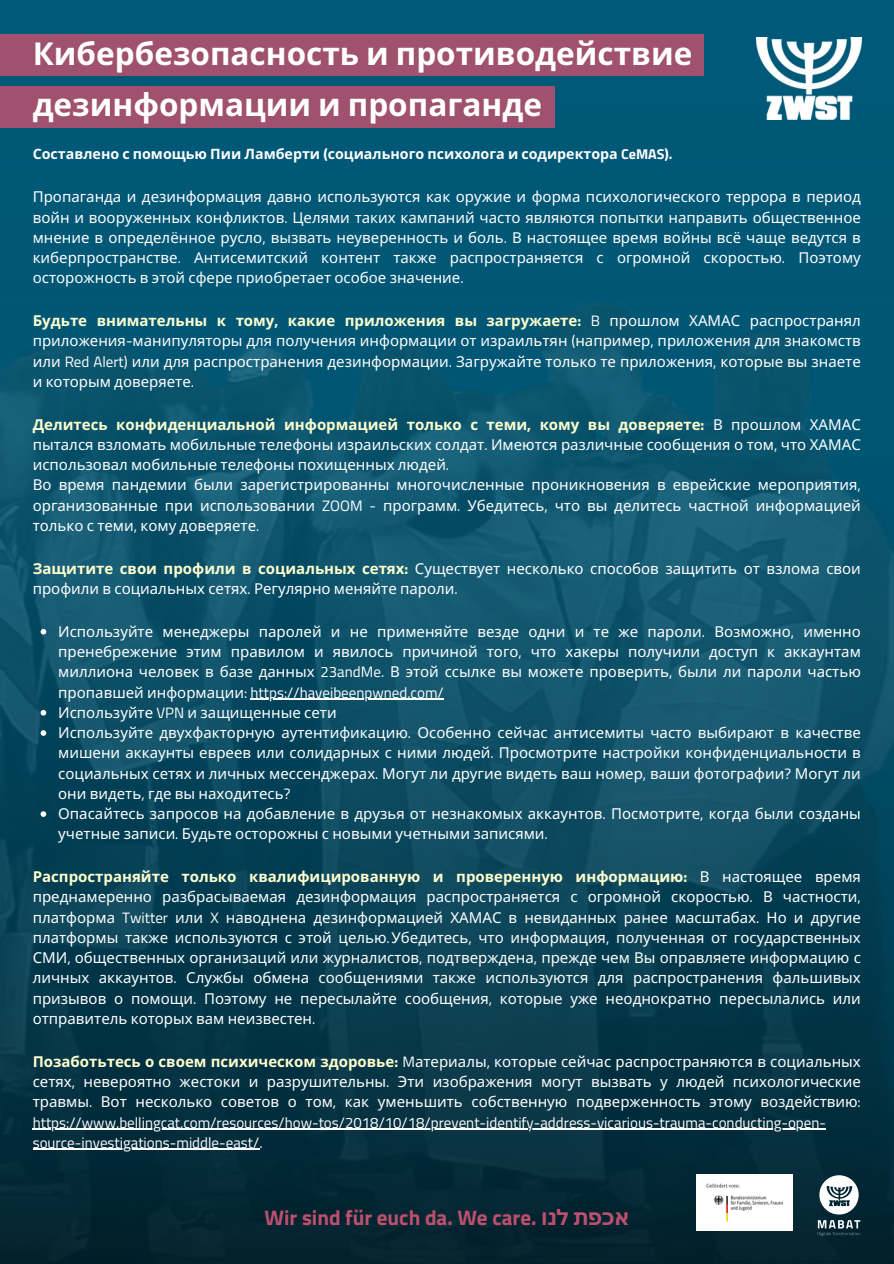
<style>
.page{position:relative;width:894px;height:1264px;background:#fff}
.page>*{position:absolute;margin:0;border:0;box-sizing:border-box;transform-origin:0 0}
.t1{font:700 31.5px/51.8px "Noto Sans";color:#fff}
.t2{font:700 21px "Titillium Web";color:#be506d}
.t3{font:15px/20.2px "Noto Sans";color:#fff;text-align:justify}
.t4{font:700 14.25px "Noto Sans";color:#fff}
.s1{font-family:"Titillium Web"}
.s2{font-weight:700;color:#ffffce}
.s3{font-family:"Titillium Web";font-weight:700;color:#ffffce}
.s4{font-family:"Noto Sans Hebrew"}
</style>
<div class="page">
<img style="left:0;top:0;width:893px;height:1263px">
<img style="left:756px;top:37px;width:104px;height:82px">
<div style="left:0;top:34px;width:703px;height:42px;background:#a0516e"></div>
<div style="left:0;top:86px;width:555px;height:42px;background:#a0516e"></div>
<svg style="left:41px;top:629px;width:5px;height:5px"></svg>
<hr style="left:250px;top:698px;width:193px;height:1px;background:#fff">
<svg style="left:41px;top:710px;width:5px;height:5px"></svg>
<svg style="left:41px;top:730px;width:5px;height:5px"></svg>
<svg style="left:41px;top:811px;width:5px;height:5px"></svg>
<hr style="left:33px;top:1128px;width:792px;height:1px;background:#fff">
<hr style="left:33px;top:1148px;width:226px;height:1px;background:#fff">
<img style="left:696px;top:1174px;width:96px;height:56px">
<img style="left:816px;top:1174px;width:44px;height:63px">
<p class="t1" style="left:33px;top:26px;width:661px">Кибербезопасность и противодействие дезинформации и пропаганде</p>
<p class="t4" style="left:33px;top:144px;width:641px">Составлено с помощью Пии Ламберти <span class="s1">(</span>социального психолога и содиректора <span class="s1">CeMAS).</span></p>
<p class="t3" style="left:33px;top:186px;width:829px">Пропаганда и дезинформация давно используются как оружие и форма психологического террора в период войн и вооруженных конфликтов<span class="s1">.</span> Целями таких кампаний часто являются попытки направить общественное мнение в определённое русло<span class="s1">,</span> вызвать неуверенность и боль<span class="s1">.</span> В настоящее время войны всё чаще ведутся в киберпространстве<span class="s1">.</span> Антисемитский контент также распространяется с огромной скоростью<span class="s1">.</span> Поэтому осторожность в этой сфере приобретает особое значение<span class="s1">.</span></p>
<p class="t3" style="left:33px;top:310px;width:829px"><span class="s2">Будьте внимательны к тому</span><span class="s3">,</span> <span class="s2">какие приложения вы загружаете</span><span class="s3">:</span> <span class="s1">B</span> прошлом ХАМАС распространял приложения<span class="s1">-</span>манипуляторы для получения информации от израильтян <span class="s1">(</span>например<span class="s1">,</span> приложения для знакомств или <span class="s1">Red Alert)</span> или для распространения дезинформации<span class="s1">.</span> Загружайте только те приложения<span class="s1">,</span> которые вы знаете и которым доверяете<span class="s1">.</span></p>
<p class="t3" style="left:33px;top:414px;width:829px"><span class="s2">Делитесь конфиденциальной информацией только с теми</span><span class="s3">,</span> <span class="s2">кому вы доверяете</span><span class="s3">:</span> В прошлом ХАМАС пытался взломать мобильные телефоны израильских солдат<span class="s1">.</span> Имеются различные сообщения о том<span class="s1">,</span> что ХАМАС использовал мобильные телефоны похищенных людей<span class="s1">.</span></p>
<p class="t3" style="left:33px;top:474px;width:829px">Во время пандемии были зарегистрированны многочисленные проникновения в еврейские мероприятия<span class="s1">, </span>организованные при использовании <span class="s1">ZOOM -</span> программ<span class="s1">.</span> Убедитесь<span class="s1">,</span> что вы делитесь частной информацией только с теми<span class="s1">,</span> кому доверяете<span class="s1">.</span></p>
<p class="t3" style="left:33px;top:558px;width:829px"><span class="s2">Защитите свои профили в социальных сетях</span><span class="s3">:</span> Существует несколько способов защитить от взлома свои профили в социальных сетях<span class="s1">.</span> Регулярно меняйте пароли<span class="s1">.</span></p>
<p class="t3" style="left:58px;top:621px;width:804px">Используйте менеджеры паролей и не применяйте везде одни и те же пароли<span class="s1">.</span> Возможно<span class="s1">,</span> именно пренебрежение этим правилом и явилось причиной того<span class="s1">,</span> что хакеры получили доступ к аккаунтам миллиона человек в базе данных <span class="s1">23andMe.</span> В этой ссылке вы можете проверить<span class="s1">,</span> были ли пароли частью пропавшей информации<span class="s1">: https://haveibeenpwned.com/</span></p>
<p class="t3" style="left:58px;top:702px;width:280px">Используйте <span class="s1">VPN</span> и защищенные сети</p>
<p class="t3" style="left:58px;top:722px;width:804px">Используйте двухфакторную аутентификацию<span class="s1">.</span> Особенно сейчас антисемиты часто выбирают в качестве мишени аккаунты евреев или солидарных с ними людей<span class="s1">.</span> Просмотрите настройки конфиденциальности в социальных сетях и личных мессенджерах<span class="s1">.</span> Могут ли другие видеть ваш номер<span class="s1">,</span> ваши фотографии<span class="s1">?</span> Могут ли они видеть<span class="s1">,</span> где вы находитесь<span class="s1">?</span></p>
<p class="t3" style="left:58px;top:803px;width:804px">Опасайтесь запросов на добавление в друзья от незнакомых аккаунтов<span class="s1">.</span> Посмотрите<span class="s1">,</span> когда были созданы учетные записи<span class="s1">.</span> Будьте осторожны с новыми учетными записями<span class="s1">.</span></p>
<p class="t3" style="left:33px;top:866px;width:829px"><span class="s2">Распространяйте только квалифицированную и проверенную информацию</span><span class="s3">:</span> В настоящее время преднамеренно разбрасываемая дезинформация распространяется с огромной скоростью<span class="s1">.</span> В частности<span class="s1">, </span>платформа <span class="s1">Twitter</span> или <span class="s1">X</span> наводнена дезинформацией ХАМАС в невиданных ранее масштабах<span class="s1">.</span> Но и другие платформы также используются с этой целью<span class="s1">.</span>Убедитесь<span class="s1">,</span> что информация<span class="s1">,</span> полученная от государственных СМИ<span class="s1">,</span> общественных организаций или журналистов<span class="s1">,</span> подтверждена<span class="s1">,</span> прежде чем Вы оправляете информацию с личных аккаунтов<span class="s1">.</span> Службы обмена сообщениями также используются для распространения фальшивых призывов о помощи<span class="s1">.</span> Поэтому не пересылайте сообщения<span class="s1">,</span> которые уже неоднократно пересылались или отправитель которых вам неизвестен<span class="s1">.</span></p>
<p class="t3" style="left:33px;top:1050px;width:829px;text-align:left"><span class="s2">Позаботьтесь о своем психическом здоровье</span><span class="s3">:</span> <span class="s1">M</span>атериалы<span class="s1">,</span> которые сейчас распространяются в социальных сетях<span class="s1">,</span> невероятно жестоки и разрушительны<span class="s1">.</span> Эти изображения могут вызвать у людей психологические травмы<span class="s1">.</span> Вот несколько советов о том<span class="s1">,</span> как уменьшить собственную подверженность этому воздействию<span class="s1">: https://www.bellingcat.com/resources/how-tos/2018/10/18/prevent-identify-address-vicarious-trauma-conducting-open&shy;source-investigations-middle-east/.</span></p>
<p class="t2" style="left:264px;top:1201px;width:366px">Wir sind für euch da. We care. <span class="s4">לנו תפ אכ</span></p>
</div>
